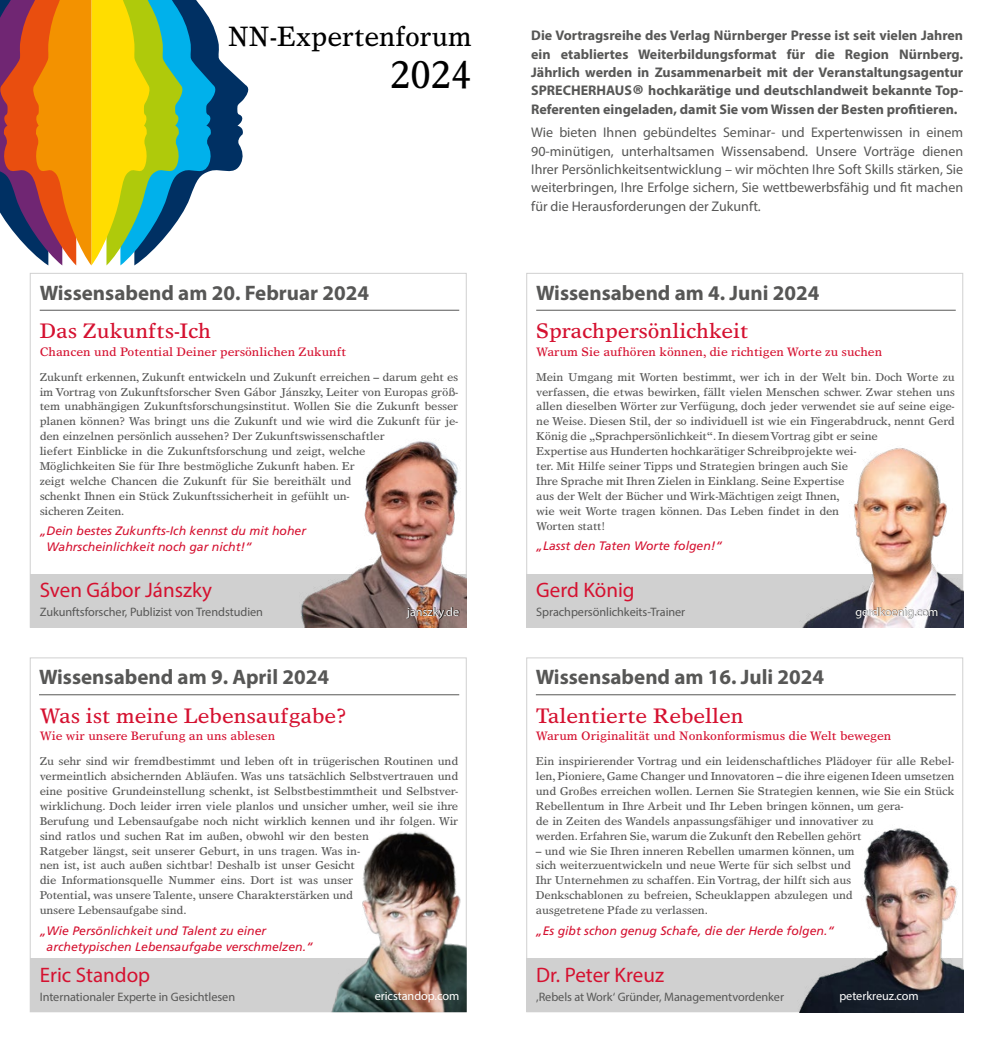
<style>
.page{position:relative;width:993px;height:1042px;background:#fff}
.page>*{position:absolute;margin:0;border:0;box-sizing:border-box;transform-origin:0 0}
.t1{font:38.5px "Times Europa";color:#000;scale:.95 1}
.t2{font:28px "Times Europa";color:#000;scale:.95 1}
.t3{font:700 21px "Myriad Pro";color:#575756}
.t4{font:21px "Times Europa";color:#d51130}
.t5{font:21px "Myriad Pro";color:#d51130}
.t6{font:700 14px/18.4px "Myriad Pro";color:#575756;text-align:justify}
.t7{font:14px/18.4px "Myriad Pro";color:#575756;text-align:justify}
.t8{font:italic 12.25px/15.8px "Frutiger LT";color:#d51130}
.t9{font:12.25px "Times Europa";color:#d51130}
.t10{font:12.25px "Myriad Pro";letter-spacing:-.005em;color:#575756}
.t11{font:12.25px "Myriad Pro";letter-spacing:-.005em;color:#fff}
.t12{font:11.38px/14.9px "Times Europa";letter-spacing:-.015em;color:#575756}
.s1{font-size:26.25px}
</style>
<div class="page">
<svg style="left:0;top:0;width:248px;height:265px"></svg>
<div style="left:30px;top:574px;width:436px;height:54px;background:#d0d0d0"></div>
<img style="left:300px;top:419px;width:166px;height:209px">
<svg style="left:406px;top:607px;width:53px;height:12px"></svg>
<div style="left:30px;top:958px;width:436px;height:54px;background:#d0d0d0"></div>
<img style="left:331px;top:813px;width:135px;height:199px">
<div style="left:526px;top:958px;width:436px;height:54px;background:#d0d0d0"></div>
<img style="left:799px;top:828px;width:163px;height:184px">
<div style="left:526px;top:574px;width:436px;height:54px;background:#d0d0d0"></div>
<img style="left:802px;top:448px;width:160px;height:180px">
<div style="left:855px;top:607px;width:83px;height:11px;background:#000;opacity:.75"></div>
<hr style="left:40px;top:310px;width:419px;height:1px;background:#575756">
<hr style="left:536px;top:310px;width:419px;height:1px;background:#575756">
<hr style="left:535px;top:694px;width:420px;height:1px;background:#575756">
<hr style="left:39px;top:694px;width:420px;height:1px;background:#575756">
<h2 class="t2" style="left:228px;top:19px;width:258px">NN-Expertenforum</h2>
<h1 class="t1" style="left:390px;top:52px;width:87px">2024</h1>
<p class="t6" style="left:531px;top:26px;width:433px">Die Vortragsreihe des Verlag Nürnberger Presse ist seit vielen Jahren ein etabliertes Weiterbildungsformat für die Region Nürnberg.<br>Jährlich werden in Zusammenarbeit mit der Veranstaltungsagentur SPRECHERHAUS<span class="s1">®</span> hochkarätige und deutschlandweit bekannte Top-Referenten eingeladen, damit Sie vom Wissen der Besten profitieren.</p>
<p class="t7" style="left:531px;top:123px;width:433px">Wie bieten Ihnen gebündeltes Seminar- und Expertenwissen in einem 90-minütigen, unterhaltsamen Wissensabend. Unsere Vorträge dienen Ihrer Persönlichkeitsentwicklung – wir möchten Ihre Soft Skills stärken, Sie weiterbringen, Ihre Erfolge sichern, Sie wettbewerbsfähig und fit machen für die Herausforderungen der Zukunft.</p>
<h3 class="t3" style="left:40px;top:279px;width:331px">Wissensabend am 20. Februar 2024</h3>
<h3 class="t3" style="left:536px;top:279px;width:284px">Wissensabend am 4. Juni 2024</h3>
<h3 class="t4" style="left:40px;top:319px;width:172px">Das Zukunfts-Ich</h3>
<p class="t9" style="left:40px;top:344px;width:308px">Chancen und Potential Deiner persönlichen Zukunft</p>
<p class="t12" style="left:40px;top:369px;width:420px">Zukunft erkennen, Zukunft entwickeln und Zukunft erreichen – darum geht es im Vortrag von Zukunftsforscher Sven Gábor Jánszky, Leiter von Europas größ&shy;tem unabhängigen Zukunftsforschungsinstitut. Wollen Sie die Zukunft besser planen können? Was bringt uns die Zukunft und wie wird die Zukunft für je&shy;den einzelnen persönlich aussehen? Der Zukunftswissenschaftler<br>liefert Einblicke in die Zukunftsforschung und zeigt, welche<br>Möglichkeiten Sie für Ihre bestmögliche Zukunft haben. Er<br>zeigt welche Chancen die Zukunft für Sie bereithält und<br>schenkt Ihnen ein Stück Zukunftssicherheit in gefühlt un-<br>sicheren Zeiten.</p>
<p class="t8" style="left:46px;top:523px;width:261px;text-indent:-7px">„Dein bestes Zukunfts-Ich kennst du mit hoher<br>Wahrscheinlichkeit noch gar nicht!“</p>
<h3 class="t5" style="left:40px;top:577px;width:174px">Sven Gábor Jánszky</h3>
<p class="t10" style="left:40px;top:605px;width:225px">Zukunftsforscher, Publizist von Trendstudien</p>
<p class="t11" style="left:407px;top:604px;width:54px">janszky.de</p>
<h3 class="t4" style="left:536px;top:319px;width:213px">Sprachpersönlichkeit</h3>
<p class="t9" style="left:536px;top:344px;width:347px">Warum Sie aufhören können, die richtigen Worte zu suchen</p>
<p class="t12" style="left:536px;top:369px;width:420px">Mein Umgang mit Worten bestimmt, wer ich in der Welt bin. Doch Worte zu verfassen, die etwas bewirken, fällt vielen Menschen schwer. Zwar stehen uns allen dieselben Wörter zur Verfügung, doch jeder verwendet sie auf seine eige&shy;ne Weise. Diesen Stil, der so individuell ist wie ein Fingerabdruck, nennt Gerd König die „Sprachpersönlichkeit“. In diesem Vortrag gibt er seine<br>Expertise aus Hunderten hochkarätiger Schreibprojekte wei-<br>ter. Mit Hilfe seiner Tipps und Strategien bringen auch Sie<br>Ihre Sprache mit Ihren Zielen in Einklang. Seine Expertise<br>aus der Welt der Bücher und Wirk-Mächtigen zeigt Ihnen,<br>wie weit Worte tragen können. Das Leben findet in den<br>Worten statt!</p>
<p class="t8" style="left:536px;top:538px;width:188px">„Lasst den Taten Worte folgen!“</p>
<h3 class="t5" style="left:536px;top:577px;width:100px">Gerd König</h3>
<p class="t10" style="left:536px;top:605px;width:150px">Sprachpersönlichkeits-Trainer</p>
<p class="t11" style="left:855px;top:604px;width:84px">gerdkoenig.com</p>
<h3 class="t3" style="left:39px;top:663px;width:291px">Wissensabend am 9. April 2024</h3>
<h3 class="t3" style="left:535px;top:663px;width:290px">Wissensabend am 16. Juli 2024</h3>
<h3 class="t4" style="left:40px;top:703px;width:308px">Was ist meine Lebensaufgabe?</h3>
<p class="t9" style="left:40px;top:729px;width:237px">Wie wir unsere Berufung an uns ablesen</p>
<p class="t12" style="left:40px;top:754px;width:420px">Zu sehr sind wir fremdbestimmt und leben oft in trügerischen Routinen und vermeintlich absichernden Abläufen. Was uns tatsächlich Selbstvertrauen und eine positive Grundeinstellung schenkt, ist Selbstbestimmtheit und Selbstver&shy;wirklichung. Doch leider irren viele planlos und unsicher umher, weil sie ihre Berufung und Lebensaufgabe noch nicht wirklich kennen und ihr folgen. Wir sind ratlos und suchen Rat im außen, obwohl wir den besten<br>Ratgeber längst, seit unserer Geburt, in uns tragen. Was in-<br>nen ist, ist auch außen sichtbar! Deshalb ist unser Gesicht<br>die Informationsquelle Nummer eins. Dort ist was unser<br>Potential, was unsere Talente, unsere Charakterstärken und<br>unsere Lebensaufgabe sind.</p>
<p class="t8" style="left:46px;top:922px;width:268px;text-indent:-7px">„Wie Persönlichkeit und Talent zu einer archetypischen Lebensaufgabe verschmelzen.“</p>
<h3 class="t5" style="left:40px;top:962px;width:112px">Eric Standop</h3>
<p class="t10" style="left:40px;top:989px;width:197px">Internationaler Experte in Gesichtlesen</p>
<p class="t11" style="left:374px;top:988px;width:86px">ericstandop.com</p>
<h3 class="t4" style="left:535px;top:703px;width:209px">Talentierte Rebellen</h3>
<p class="t9" style="left:535px;top:729px;width:357px">Warum Originalität und Nonkonformismus die Welt bewegen</p>
<p class="t12" style="left:535px;top:754px;width:420px">Ein inspirierender Vortrag und ein leidenschaftliches Plädoyer für alle Rebel&shy;len, Pioniere, Game Changer und Innovatoren – die ihre eigenen Ideen umsetzen und Großes erreichen wollen. Lernen Sie Strategien kennen, wie Sie ein Stück Rebellentum in Ihre Arbeit und Ihr Leben bringen können, um gera-<br>de in Zeiten des Wandels anpassungsfähiger und innovativer zu<br>werden. Erfahren Sie, warum die Zukunft den Rebellen gehört</p>
<p class="t12" style="left:535px;top:843px;width:320px">– und wie Sie Ihren inneren Rebellen umarmen können, um sich weiterzuentwickeln und neue Werte für sich selbst und Ihr Unternehmen zu schaffen. Ein Vortrag, der hilft sich aus Denkschablonen zu befreien, Scheuklappen abzulegen und ausgetretene Pfade zu verlassen.</p>
<p class="t8" style="left:535px;top:922px;width:300px">„Es gibt schon genug Schafe, die der Herde folgen.“</p>
<h3 class="t5" style="left:536px;top:962px;width:129px">Dr. Peter Kreuz</h3>
<p class="t10" style="left:536px;top:989px;width:249px">‚Rebels at Work‘ Gründer, Managementvordenker</p>
<p class="t11" style="left:839px;top:988px;width:81px">peterkreuz.com</p>
</div>
